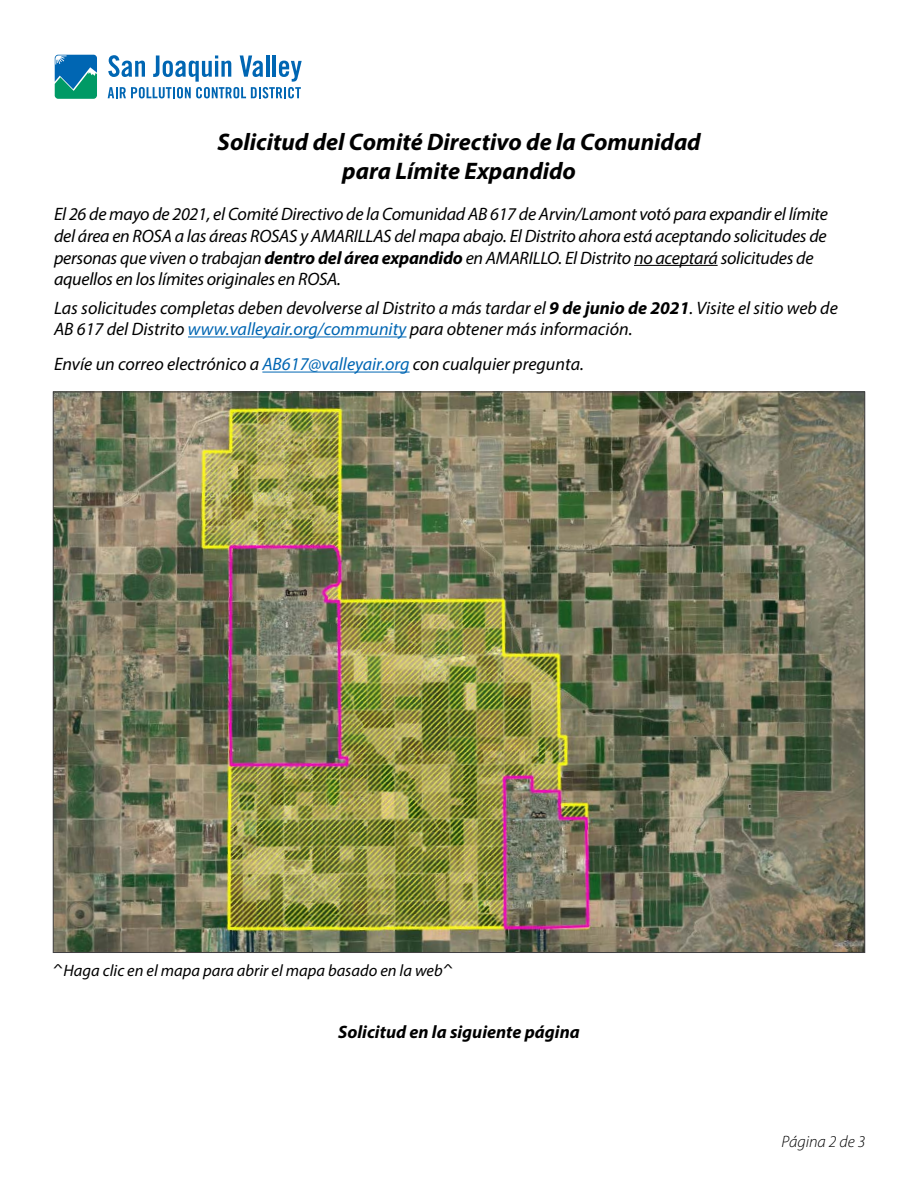
<style>
.page{position:relative;width:918px;height:1188px;background:#fff}
.page>*{position:absolute;margin:0;border:0;box-sizing:border-box;transform-origin:0 0}
.t1{font:italic 700 24px/28.8px "Myriad Pro";color:#000;text-align:center}
.t2{font:italic 18px/21.6px "Myriad Pro";letter-spacing:-.015em;color:#000}
.t3{font:italic 700 18px "Myriad Pro";color:#000}
.t4{font:italic 16.5px "Myriad Pro";color:#000}
.t5{font:italic 300 16.5px "Myriad Pro";color:#000}
.s1{font-weight:700}
.s2{color:#0066b3}
</style>
<div class="page">
<svg style="left:108px;top:55px;width:194px;height:43px"></svg>
<svg style="left:54px;top:54px;width:44px;height:46px"></svg>
<svg style="left:55px;top:55px;width:42px;height:44px;background:#168899"></svg>
<hr style="left:634px;top:265px;width:84px;height:1px;background:#000">
<hr style="left:188px;top:337px;width:219px;height:1px;background:#0066b3">
<hr style="left:262px;top:372px;width:148px;height:1px;background:#0066b3">
<img style="left:55px;top:394px;width:808px;height:557px">
<h1 class="t1" style="left:218px;top:127px;width:485px">Solicitud del Comité Directivo de la Comunidad para Límite Expandido</h1>
<p class="t2" style="left:54px;top:203px;width:776px">El 26 de mayo de 2021, el Comité Directivo de la Comunidad AB 617 de Arvin/Lamont votó para expandir el límite del área en ROSA a las áreas ROSAS y AMARILLAS del mapa abajo. El Distrito ahora está aceptando solicitudes de personas que viven o trabajan <span class="s1">dentro del área expandido</span> en AMARILLO. El Distrito no aceptará solicitudes de aquellos en los límites originales en ROSA.</p>
<p class="t2" style="left:54px;top:296px;width:785px">Las solicitudes completas deben devolverse al Distrito a más tardar el <span class="s1">9 de junio de 2021</span>. Visite el sitio web de<br>AB 617 del Distrito <span class="s2">www.valleyair.org/community</span> para obtener más información.</p>
<p class="t2" style="left:54px;top:353px;width:531px">Envíe un correo electrónico a <span class="s2">AB617@valleyair.org</span> con cualquier pregunta.</p>
<p class="t4" style="left:53px;top:960px;width:402px"><sup>^</sup>Haga clic en el mapa para abrir el mapa basado en la web<sup>^</sup></p>
<p class="t3" style="left:338px;top:1020px;width:243px">Solicitud en la siguiente página</p>
<p class="t5" style="left:782px;top:1131px;width:85px">Página 2 de 3</p>
</div>
